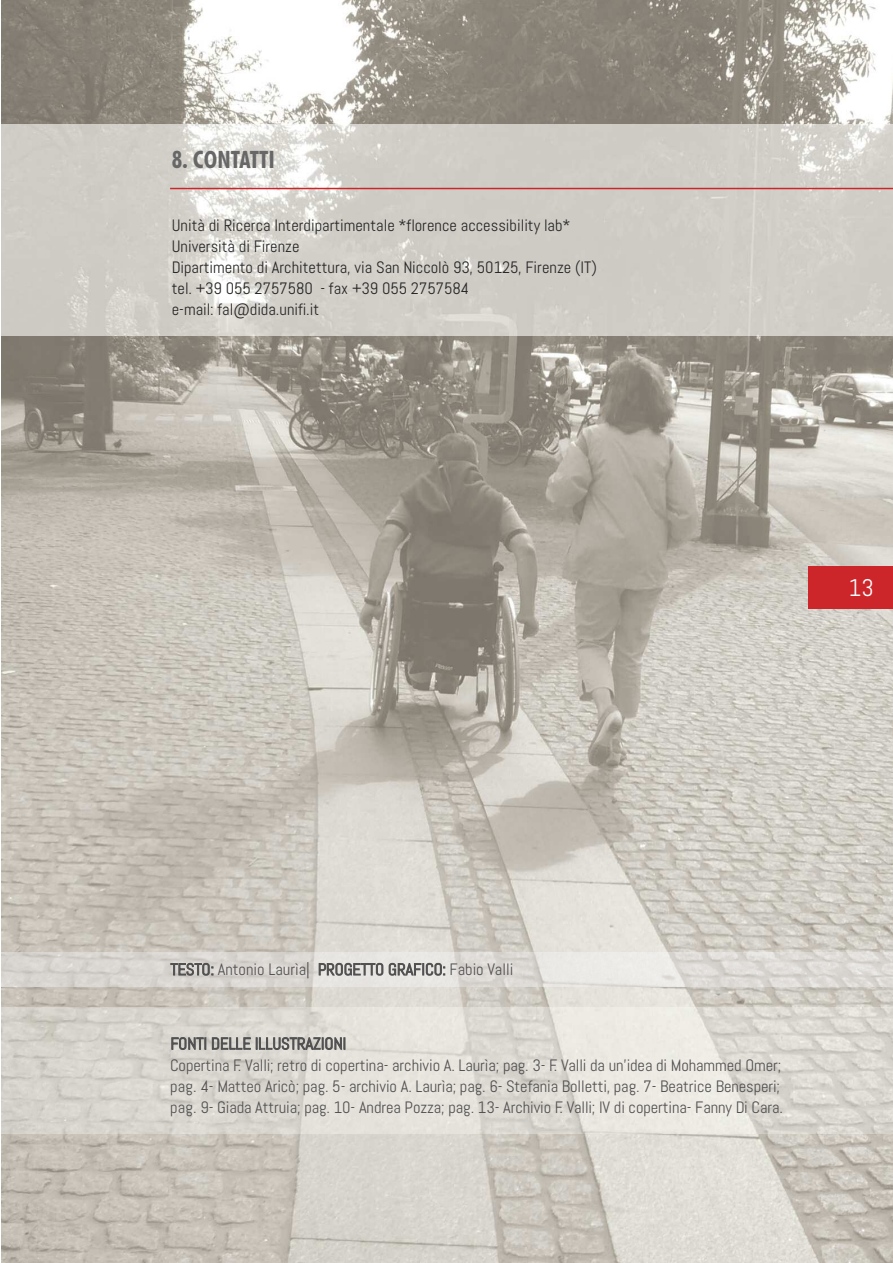
<style>
.page{position:relative;width:893px;height:1263px;background:#fff}
.page>*{position:absolute;margin:0;border:0;box-sizing:border-box;transform-origin:0 0}
.t1{font:700 24px "Futura Bd Cn";color:#686768}
.t2{font:24px "Abel";color:#fff}
.t3{font:16.5px/21.1px "Abel";letter-spacing:-.005em;color:#525152}
.t4{font:16.5px/21px "Abel";color:#272627}
</style>
<div class="page">
<img style="left:1px;top:0;width:892px;height:1263px">
<img style="left:1px;top:124px;width:892px;height:212px">
<img style="left:1px;top:1008px;width:892px;height:126px">
<img style="left:1px;top:952px;width:892px;height:35px">
<div style="left:808px;top:567px;width:85px;height:42px;background:#cc262b"></div>
<hr style="left:170px;top:188px;width:723px;height:1px;background:#cc262b">
<h1 class="t1" style="left:172px;top:145px;width:105px">8. CONTATTI</h1>
<p class="t4" style="left:172px;top:214px;width:427px">Unità di Ricerca Interdipartimentale *florence accessibility lab* Università di Firenze<br>Dipartimento di Architettura, via San Niccolò 93, 50125, Firenze (IT) tel. +39 055 2757580 - fax +39 055 2757584<br>e-mail: fal@dida.unifi.it</p>
<h1 class="t2" style="left:849px;top:574px;width:26px">13</h1>
<p class="t3" style="left:170px;top:959px;width:344px">TESTO: Antonio Laurìa| PROGETTO GRAFICO: Fabio Valli</p>
<p class="t3" style="left:170px;top:1033px;width:614px">FONTI DELLE ILLUSTRAZIONI<br>Copertina F. Valli; retro di copertina- archivio A. Laurìa; pag. 3- F. Valli da un'idea di Mohammed Omer; pag. 4- Matteo Aricò; pag. 5- archivio A. Laurìa; pag. 6- Stefania Bolletti, pag. 7- Beatrice Benesperi; pag. 9- Giada Attruia; pag. 10- Andrea Pozza; pag. 13- Archivio F. Valli; IV di copertina- Fanny Di Cara.</p>
</div>
